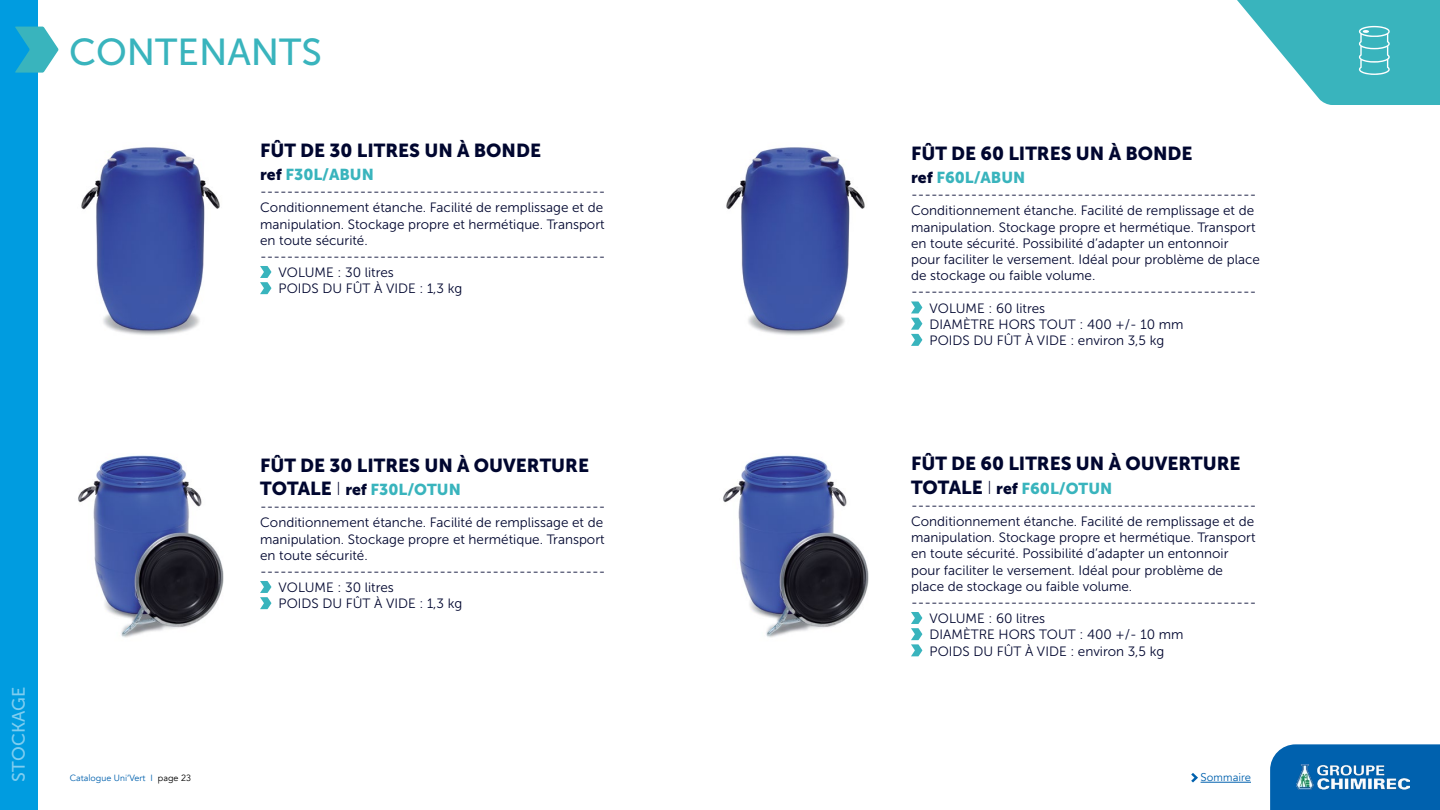
<style>
.page{position:relative;width:1440px;height:810px;background:#fff}
.page>*{position:absolute;margin:0;border:0;box-sizing:border-box;transform-origin:0 0}
.t1{font:37.5px "Museo Sans 500";color:#39b4bd}
.t2{font:18.75px "Museo Sans 900";color:#00062f}
.t3{font:18px "Museo Sans 500";color:#fff}
.t4{font:15.75px "Museo Sans 900";color:#39b4bd}
.t5{font:13.5px "Museo Sans 300";color:#00062f}
.t6{font:11.25px "Avenir";color:#0061ae}
.t7{font:9px "Avenir";color:#0061ae}
.s1{color:#00062f}
.s2{font-size:18.75px;color:#00062f}
.s3{font-family:"Museo Sans 100";font-size:18.75px;color:#00062f}
.s4{color:#000}
</style>
<div class="page">
<div style="left:1270px;top:744px;width:170px;height:66px;background:#0061ae"></div>
<div style="left:0;top:0;width:38px;height:810px;background:#009ce0"></div>
<svg style="left:1191px;top:773px;width:7px;height:9px"></svg>
<img style="left:1296px;top:765px;width:114px;height:24px">
<hr style="left:1201px;top:782px;width:50px;height:1px;background:#0061ae">
<svg style="left:260px;top:581px;width:11px;height:28px"></svg>
<svg style="left:260px;top:266px;width:11px;height:28px"></svg>
<svg style="left:15px;top:27px;width:44px;height:46px"></svg>
<img style="left:81px;top:147px;width:139px;height:188px">
<img style="left:726px;top:147px;width:139px;height:188px">
<img style="left:78px;top:455px;width:145px;height:183px">
<img style="left:723px;top:455px;width:145px;height:183px">
<svg style="left:1237px;top:0;width:203px;height:105px"></svg>
<svg style="left:911px;top:301px;width:11px;height:45px"></svg>
<svg style="left:911px;top:612px;width:11px;height:44px"></svg>
<h3 class="t3" style="left:9px;top:782px;width:96px;rotate:-90deg">STOCKAGE</h3>
<h1 class="t1" style="left:69px;top:31px;width:254px">CONTENANTS</h1>
<h2 class="t2" style="left:260px;top:139px;width:282px">FÛT DE 30 LITRES UN À BONDE</h2>
<p class="t4" style="left:260px;top:166px;width:115px"><span class="s1">ref</span> F30L/ABUN</p>
<p class="t5" style="left:260px;top:184px;width:347px">----------------------------------------------------</p>
<p class="t5" style="left:260px;top:200px;width:345px">Conditionnement étanche. Facilité de remplissage et de</p>
<p class="t5" style="left:260px;top:217px;width:346px">manipulation. Stockage propre et hermétique. Transport</p>
<p class="t5" style="left:260px;top:233px;width:109px">en toute sécurité.</p>
<p class="t5" style="left:260px;top:249px;width:347px">----------------------------------------------------</p>
<p class="t5" style="left:279px;top:265px;width:117px">VOLUME : 30 litres</p>
<p class="t5" style="left:279px;top:281px;width:185px">POIDS DU FÛT À VIDE : 1,3 kg</p>
<h2 class="t2" style="left:260px;top:454px;width:330px">FÛT DE 30 LITRES UN À OUVERTURE</h2>
<p class="t4" style="left:260px;top:481px;width:202px"><span class="s2">TOTALE</span> <span class="s3">I</span> <span class="s1">ref</span> F30L/OTUN</p>
<p class="t5" style="left:260px;top:499px;width:347px">----------------------------------------------------</p>
<p class="t5" style="left:260px;top:515px;width:345px">Conditionnement étanche. Facilité de remplissage et de</p>
<p class="t5" style="left:260px;top:532px;width:346px">manipulation. Stockage propre et hermétique. Transport</p>
<p class="t5" style="left:260px;top:548px;width:109px">en toute sécurité.</p>
<p class="t5" style="left:260px;top:564px;width:347px">----------------------------------------------------</p>
<p class="t5" style="left:279px;top:580px;width:117px">VOLUME : 30 litres</p>
<p class="t5" style="left:279px;top:596px;width:185px">POIDS DU FÛT À VIDE : 1,3 kg</p>
<h2 class="t2" style="left:911px;top:142px;width:283px">FÛT DE 60 LITRES UN À BONDE</h2>
<p class="t4" style="left:911px;top:169px;width:116px"><span class="s1">ref</span> F60L/ABUN</p>
<p class="t5" style="left:911px;top:187px;width:347px">----------------------------------------------------</p>
<p class="t5" style="left:911px;top:204px;width:345px">Conditionnement étanche. Facilité de remplissage et de</p>
<p class="t5" style="left:911px;top:220px;width:346px">manipulation. Stockage propre et hermétique. Transport</p>
<p class="t5" style="left:911px;top:236px;width:319px">en toute sécurité. Possibilité d’adapter un entonnoir</p>
<p class="t5" style="left:911px;top:252px;width:350px">pour faciliter le versement. Idéal pour problème de place</p>
<p class="t5" style="left:911px;top:268px;width:186px">de stockage ou faible volume.</p>
<p class="t5" style="left:911px;top:285px;width:347px">----------------------------------------------------</p>
<p class="t5" style="left:930px;top:301px;width:117px">VOLUME : 60 litres</p>
<p class="t5" style="left:930px;top:317px;width:255px">DIAMÈTRE HORS TOUT : 400 +/- 10 mm</p>
<p class="t5" style="left:930px;top:333px;width:236px">POIDS DU FÛT À VIDE : environ 3,5 kg</p>
<h2 class="t2" style="left:911px;top:453px;width:331px">FÛT DE 60 LITRES UN À OUVERTURE</h2>
<p class="t4" style="left:911px;top:479px;width:203px"><span class="s2">TOTALE</span> <span class="s3">I</span> <span class="s1">ref</span> F60L/OTUN</p>
<p class="t5" style="left:911px;top:498px;width:347px">----------------------------------------------------</p>
<p class="t5" style="left:911px;top:514px;width:345px">Conditionnement étanche. Facilité de remplissage et de</p>
<p class="t5" style="left:911px;top:530px;width:346px">manipulation. Stockage propre et hermétique. Transport</p>
<p class="t5" style="left:911px;top:546px;width:319px">en toute sécurité. Possibilité d’adapter un entonnoir</p>
<p class="t5" style="left:911px;top:563px;width:314px">pour faciliter le versement. Idéal pour problème de</p>
<p class="t5" style="left:911px;top:579px;width:223px">place de stockage ou faible volume.</p>
<p class="t5" style="left:911px;top:595px;width:347px">----------------------------------------------------</p>
<p class="t5" style="left:930px;top:611px;width:117px">VOLUME : 60 litres</p>
<p class="t5" style="left:930px;top:627px;width:255px">DIAMÈTRE HORS TOUT : 400 +/- 10 mm</p>
<p class="t5" style="left:930px;top:644px;width:236px">POIDS DU FÛT À VIDE : environ 3,5 kg</p>
<p class="t7" style="left:70px;top:773px;width:123px">Catalogue Uni’Vert I <span class="s4">page 23</span></p>
<p class="t6" style="left:1201px;top:771px;width:52px">Sommaire</p>
</div>
